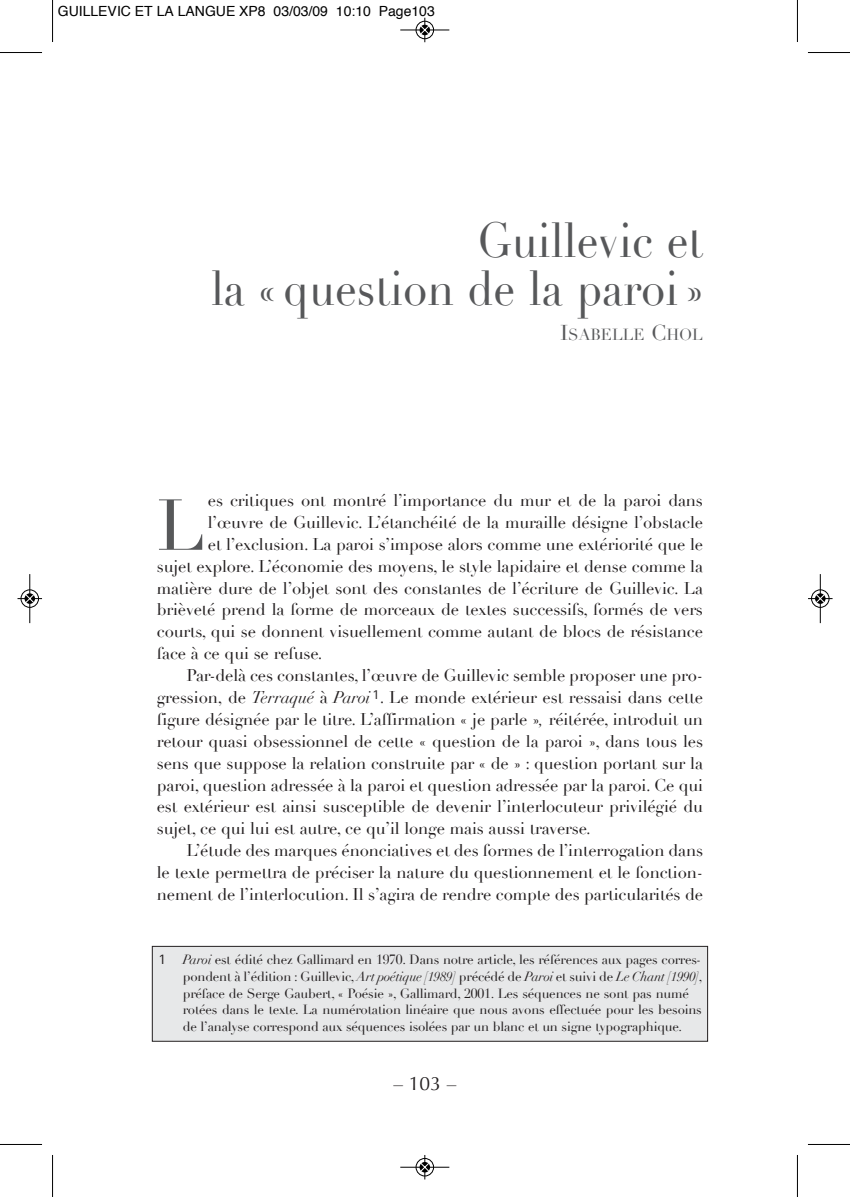
<style>
.page{position:relative;width:850px;height:1197px;background:#fff}
.page>*{position:absolute;margin:0;border:0;box-sizing:border-box;transform-origin:0 0}
.t1{font:70.7px "Didot";color:#57585a}
.t2{font:48.12px/47.4px "Didot";color:#57585a;text-align:right;scale:.91 1}
.t3{font:19.25px "Optima";color:#231f20}
.t4{font:16.62px "Didot";letter-spacing:-.01em;color:#231f20}
.t5{font:15.75px "Didot";color:#57585a}
.t6{font:14px "Helvetica";color:#000}
.t7{font:13.12px/16.6px "Didot";letter-spacing:-.015em;color:#231f20}
.t8{font:13.12px "DIN";color:#231f20;scale:1.2 1}
.s1{font-size:21px}
.s2{font-style:italic}
</style>
<div class="page">
<div style="left:152px;top:946px;width:555px;height:95px;background:#e7e8e9"></div>
<div style="left:152px;top:945px;width:555px;height:96px;border:1px solid #231f20"></div>
<hr style="left:52px;top:0;width:1px;height:42px;background:#000">
<hr style="left:0;top:52px;width:42px;height:1px;background:#000">
<hr style="left:796px;top:0;width:1px;height:42px;background:#000">
<hr style="left:807px;top:52px;width:42px;height:1px;background:#000">
<hr style="left:52px;top:1154px;width:1px;height:42px;background:#000">
<hr style="left:0;top:1144px;width:42px;height:1px;background:#000">
<hr style="left:796px;top:1154px;width:1px;height:42px;background:#000">
<hr style="left:807px;top:1144px;width:42px;height:1px;background:#000">
<div style="left:415px;top:21px;width:19px;height:18px;border:1px solid #fff;border-radius:50%"></div>
<hr style="left:400px;top:30px;width:49px;height:1px;background:#000">
<div style="left:415px;top:21px;width:18px;height:18px;border:1px solid #000;border-radius:50%"></div>
<svg style="left:420px;top:18px;width:9px;height:24px"></svg>
<div style="left:415px;top:1157px;width:19px;height:19px;border:1px solid #fff;border-radius:50%"></div>
<hr style="left:400px;top:1166px;width:49px;height:1px;background:#000">
<div style="left:415px;top:1158px;width:18px;height:18px;border:1px solid #000;border-radius:50%"></div>
<svg style="left:420px;top:1155px;width:9px;height:24px"></svg>
<div style="left:20px;top:589px;width:19px;height:19px;border:1px solid #fff;border-radius:50%"></div>
<hr style="left:29px;top:574px;width:1px;height:49px;background:#000">
<div style="left:21px;top:589px;width:18px;height:18px;border:1px solid #000;border-radius:50%"></div>
<svg style="left:18px;top:594px;width:24px;height:9px"></svg>
<div style="left:810px;top:589px;width:19px;height:19px;border:1px solid #fff;border-radius:50%"></div>
<hr style="left:819px;top:574px;width:1px;height:49px;background:#000">
<div style="left:810px;top:589px;width:18px;height:18px;border:1px solid #000;border-radius:50%"></div>
<svg style="left:808px;top:594px;width:24px;height:9px"></svg>
<p class="t6" style="left:58px;top:5px;width:378px">GUILLEVIC ET LA LANGUE XP8 03/03/09 10:10 Page103</p>
<h2 class="t2" style="left:211px;top:218px;width:542px">Guillevic et<br>la « question de la paroi »</h2>
<p class="t5" style="left:559px;top:325px;width:144px"><span class="s1">I</span>sabelle <span class="s1">C</span>hol</p>
<h1 class="t1" style="left:157px;top:483px;width:50px">l</h1>
<p class="t4" style="left:208px;top:490px;width:496px">es critiques ont montré l’importance du mur et de la paroi dans</p>
<p class="t4" style="left:208px;top:512px;width:496px">l’œuvre de Guillevic. l’étanchéité de la muraille désigne l’obstacle</p>
<p class="t4" style="left:208px;top:534px;width:496px">et l’exclusion. la paroi s’impose alors comme une extériorité que le</p>
<p class="t4" style="left:157px;top:556px;width:547px">sujet explore. l’économie des moyens, le style lapidaire et dense comme la</p>
<p class="t4" style="left:157px;top:578px;width:547px">matière dure de l’objet sont des constantes de l’écriture de Guillevic. la</p>
<p class="t4" style="left:157px;top:599px;width:547px">brièveté prend la forme de morceaux de textes successifs, formés de vers</p>
<p class="t4" style="left:157px;top:621px;width:547px">courts, qui se donnent visuellement comme autant de blocs de résistance</p>
<p class="t4" style="left:157px;top:643px;width:167px">face à ce qui se refuse.</p>
<p class="t4" style="left:186px;top:665px;width:517px">Par-delà ces constantes, l’œuvre de Guillevic semble proposer une pro-</p>
<p class="t4" style="left:157px;top:687px;width:547px">gression, de <span class="s2">Terraqué</span> à <span class="s2">Paroi</span><sup>1</sup>. le monde extérieur est ressaisi dans cette</p>
<p class="t4" style="left:157px;top:709px;width:547px">figure désignée par le titre. l’affirmation « je parle »<span class="s2">,</span> réitérée, introduit un</p>
<p class="t4" style="left:157px;top:731px;width:547px">retour quasi obsessionnel de cette « question de la paroi », dans tous les</p>
<p class="t4" style="left:157px;top:753px;width:547px">sens que suppose la relation construite par « de » : question portant sur la</p>
<p class="t4" style="left:157px;top:774px;width:547px">paroi, question adressée à la paroi et question adressée par la paroi. Ce qui</p>
<p class="t4" style="left:157px;top:796px;width:547px">est extérieur est ainsi susceptible de devenir l’interlocuteur privilégié du</p>
<p class="t4" style="left:157px;top:818px;width:435px">sujet, ce qui lui est autre, ce qu’il longe mais aussi traverse.</p>
<p class="t4" style="left:186px;top:840px;width:517px">l’étude des marques énonciatives et des formes de l’interrogation dans</p>
<p class="t4" style="left:157px;top:862px;width:547px">le texte permettra de préciser la nature du questionnement et le fonction-</p>
<p class="t4" style="left:157px;top:884px;width:547px">nement de l’interlocution. Il s’agira de rendre compte des particularités de</p>
<p class="t8" style="left:158px;top:952px;width:8px">1</p>
<p class="t7" style="left:183px;top:951px;width:521px"><span class="s2">Paroi</span> est édité chez Gallimard en 1970. Dans notre article, les références aux pages corres&shy;pondent à l’édition : Guillevic, <span class="s2">Art poétique [1989]</span> précédé de <span class="s2">Paroi</span> et suivi de <span class="s2">Le Chant [1990]</span>, préface de serge Gaubert, « Poésie », Gallimard, 2001. les séquences ne sont pas numé— rotées dans le texte. la numérotation linéaire que nous avons effectuée pour les besoins de l’analyse correspond aux séquences isolées par un blanc et un signe typographique.</p>
<p class="t3" style="left:393px;top:1072px;width:65px">– 103 –</p>
</div>
